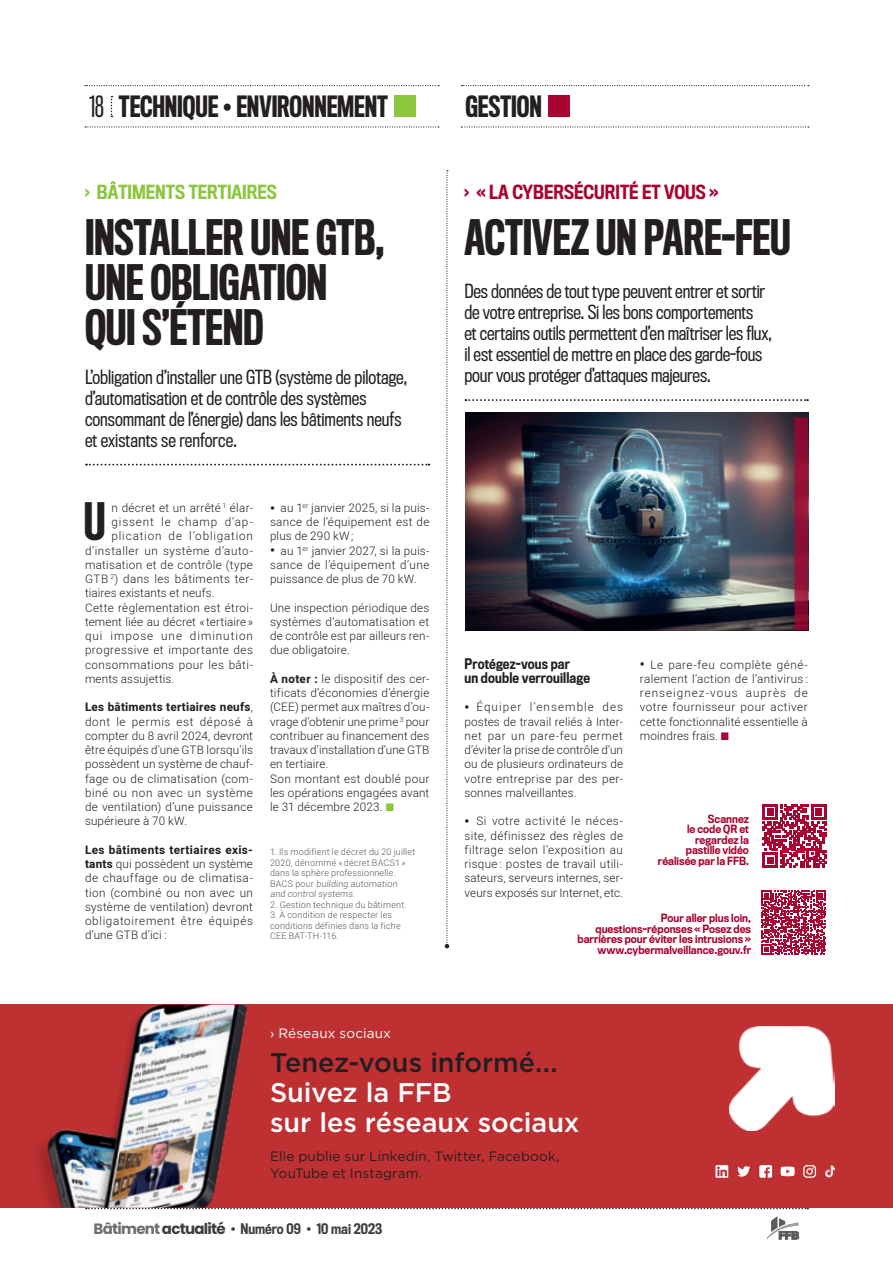
<style>
.page{position:relative;width:893px;height:1263px;background:#fff}
.page>*{position:absolute;margin:0;border:0;box-sizing:border-box;transform-origin:0 0}
.TEXTE_lettrine__arti{font:500 47.4px "Titling Gothic FB Comp";color:#231f20}
.TITRE_2__article{font:500 45px/45px "Titling Gothic FB Comp";letter-spacing:-.005em;color:#231f20}
.EXERGUE_1__article{font:500 27px/30px "Gotham";letter-spacing:-.005em;color:#fff}
.TITRE_gauche__header{font:500 27px "Titling Gothic FB Comp";letter-spacing:-.005em;color:#231f20}
.CHAPO__article{font:18px/21px "Titling Gothic FB Cond";letter-spacing:-.005em;color:#231f20}
.SURTITRE__article{font:500 18px "Titling Gothic FB Cond";color:#a80331}
.SURTITRE__article-2{font:500 18px "Titling Gothic FB Cond";color:#8bc63e}
.EXERGUE_1__article-2{font:13.5px/16.5px "Gotham";letter-spacing:.01em;color:#231f20}
.t1{font:500 13.5px "Titling Gothic FB Cond";color:#3e3e3f}
.INTERTITRE_3__articl{font:500 13.5px/14.2px "Titling Gothic FB Cond";letter-spacing:.015em;color:#231f20}
.EXERGUE_1__article-3{font:13.5px "Gotham";letter-spacing:.005em;color:#fff}
.TEXTE__article{font:300 11.7px/14.2px "Heebo";letter-spacing:.015em;color:#231f20;text-align:justify}
.TEXTE_lettrine__arti-2{font:300 11.7px "Heebo";letter-spacing:.035em;color:#231f20}
.TEXTE_lettrine__arti-3{font:300 11.7px "Heebo";letter-spacing:.01em;color:#231f20}
.TEXTE_lettrine__arti-4{font:300 11.7px "Heebo";letter-spacing:.07em;color:#231f20}
.TEXTE_lettrine__arti-5{font:300 11.7px "Heebo";letter-spacing:.075em;color:#231f20}
.DESCRIPTION__rappel{font:500 10.5px/10.5px "Titling Gothic FB Narrow";color:#a80331;text-align:right;scale:.95 1}
.NOTES__articles{font:300 9px/10.5px "Heebo";letter-spacing:.02em;color:#57585a}
.s1{font-weight:400}
.s2{font-weight:700}
.s3{font-weight:700;font-size:13.5px}
.s4{color:#231f20}
.s5{font-family:"Poppins";font-weight:700;font-size:15px;color:#6c6d70}
.s6{font-family:"Poppins";font-weight:700;font-size:15px}
.s7{font-family:"Poppins";font-weight:400;font-size:15px}
</style>
<div class="page">
<svg style="left:86px;top:1208px;width:722px;height:1px"></svg>
<svg style="left:767px;top:1216px;width:32px;height:23px"></svg>
<svg style="left:465px;top:399px;width:343px;height:2px"></svg>
<svg style="left:761px;top:890px;width:65px;height:65px"></svg>
<svg style="left:762px;top:804px;width:64px;height:64px"></svg>
<img style="left:466px;top:412px;width:342px;height:218px">
<svg style="left:794px;top:417px;width:14px;height:213px;background:#8b1236"></svg>
<svg style="left:461px;top:126px;width:348px;height:2px"></svg>
<svg style="left:461px;top:85px;width:348px;height:1px"></svg>
<div style="left:549px;top:96px;width:21px;height:21px;background:#a80331"></div>
<svg style="left:85px;top:126px;width:354px;height:2px"></svg>
<svg style="left:85px;top:85px;width:354px;height:1px"></svg>
<svg style="left:111px;top:96px;width:1px;height:21px"></svg>
<div style="left:395px;top:96px;width:21px;height:21px;background:#8bc63e"></div>
<svg style="left:445px;top:170px;width:4px;height:778px"></svg>
<svg style="left:86px;top:464px;width:343px;height:1px"></svg>
<div style="left:0;top:1005px;width:893px;height:203px;background:#bf3032"></div>
<img style="left:38px;top:1005px;width:209px;height:203px">
<img style="left:729px;top:1027px;width:106px;height:103px">
<svg style="left:715px;top:1165px;width:13px;height:12px"></svg>
<svg style="left:737px;top:1166px;width:13px;height:10px"></svg>
<svg style="left:781px;top:1166px;width:14px;height:10px"></svg>
<svg style="left:803px;top:1165px;width:13px;height:12px"></svg>
<svg style="left:759px;top:1165px;width:13px;height:12px"></svg>
<svg style="left:825px;top:1165px;width:10px;height:12px"></svg>
<p class="TITRE_gauche__header" style="left:89px;top:91px;width:300px"><span class="s1">18</span> TECHNIQUE • ENVIRONNEMENT</p>
<p class="SURTITRE__article-2" style="left:85px;top:181px;width:193px">› BÂTIMENTS TERTIAIRES</p>
<p class="TITRE_2__article" style="left:85px;top:217px;width:301px">INSTALLER UNE GTB,<br>UNE OBLIGATION<br>QUI S’ÉTEND</p>
<p class="CHAPO__article" style="left:85px;top:367px;width:324px">L’obligation d’installer une GTB (système de pilotage, d’automatisation et de contrôle des systèmes consommant de l’énergie) dans les bâtiments neufs et existants se renforce.</p>
<p class="TEXTE_lettrine__arti" style="left:84px;top:495px;width:23px">U</p>
<p class="TEXTE_lettrine__arti-2" style="left:112px;top:500px;width:143px">n décret et un arrêté <sup>1</sup> élar-</p>
<p class="TEXTE_lettrine__arti-5" style="left:112px;top:514px;width:143px">gissent le champ d’ap-</p>
<p class="TEXTE_lettrine__arti-4" style="left:112px;top:528px;width:143px">plication de l’obligation</p>
<p class="TEXTE_lettrine__arti-2" style="left:85px;top:542px;width:169px">d’installer un système d’auto-</p>
<p class="TEXTE_lettrine__arti-2" style="left:85px;top:557px;width:169px">matisation et de contrôle (type</p>
<p class="TEXTE_lettrine__arti-2" style="left:85px;top:571px;width:169px">GTB <sup>2</sup>) dans les bâtiments ter-</p>
<p class="TEXTE_lettrine__arti-3" style="left:85px;top:585px;width:131px">tiaires existants et neufs.</p>
<p class="TEXTE__article" style="left:85px;top:600px;width:169px">Cette règlementation est étroi&shy;tement liée au décret « tertiaire» qui impose une diminution progressive et importante des consommations pour les bâti&shy;ments assujettis.</p>
<p class="TEXTE__article" style="left:85px;top:700px;width:169px"><span class="s2">Les bâtiments tertiaires neufs</span>, dont le permis est déposé à compter du 8 avril 2024, devront être équipés d’une GTB lorsqu’ils possèdent un système de chauf&shy;fage ou de climatisation (com&shy;biné ou non avec un système de ventilation) d’une puissance supérieure à 70 kW.</p>
<p class="TEXTE__article" style="left:85px;top:842px;width:169px"><span class="s2">Les bâtiments tertiaires exis&shy;tants</span> qui possèdent un système de chauffage ou de climatisa&shy;tion (combiné ou non avec un système de ventilation) devront obligatoirement être équipés d’une GTB d’ici :</p>
<p class="TEXTE__article" style="left:270px;top:500px;width:161px"><span class="s3">•</span> au 1<sup>er</sup> janvier 2025, si la puis&shy;sance de l’équipement est de plus de 290 kW;</p>
<p class="TEXTE__article" style="left:270px;top:543px;width:161px"><span class="s3">•</span> au 1<sup>er</sup> janvier 2027, si la puis&shy;sance de l’équipement d’une puissance de plus de 70 kW.</p>
<p class="TEXTE__article" style="left:270px;top:600px;width:161px">Une inspection périodique des systèmes d’automatisation et de contrôle est par ailleurs ren&shy;due obligatoire.</p>
<p class="TEXTE__article" style="left:270px;top:671px;width:161px"><span class="s2">À noter :</span> le dispositif des cer&shy;tificats d’économies d’énergie (CEE) permet aux maîtres d’ou&shy;vrage d’obtenir une prime <sup>3</sup> pour contribuer au financement des travaux d’installation d’une GTB en tertiaire.</p>
<p class="TEXTE__article" style="left:270px;top:771px;width:161px">Son montant est doublé pour les opérations engagées avant le 31 décembre 2023.</p>
<p class="NOTES__articles" style="left:270px;top:847px;width:147px">1. Ils modifient le décret du 20 juillet<br>2020, dénommé «décret BACS1» dans la sphère professionnelle.<br>BAC S p o u r building automation and control systems.</p>
<p class="NOTES__articles" style="left:270px;top:899px;width:138px">2. Gestion technique du bâtiment.</p>
<p class="NOTES__articles" style="left:270px;top:910px;width:132px">3. À condition de respecter les conditions définies dans la fiche<br>CEE BAT-TH-116.</p>
<p class="TITRE_gauche__header" style="left:466px;top:91px;width:78px">GESTION</p>
<p class="SURTITRE__article" style="left:465px;top:181px;width:256px">› « LA CYBERSÉCURITÉ ET VOUS »</p>
<p class="TITRE_2__article" style="left:465px;top:217px;width:328px">ACTIVEZ UN PARE-FEU</p>
<p class="CHAPO__article" style="left:465px;top:281px;width:309px">Des données de tout type peuvent entrer et sortir de votre entreprise. Si les bons comportements<br>et certains outils permettent d’en maîtriser les flux, il est essentiel de mettre en place des garde-fous pour vous protéger d’attaques majeures.</p>
<p class="INTERTITRE_3__articl" style="left:465px;top:657px;width:127px">Protégez-vous par<br>un double verrouillage</p>
<p class="TEXTE__article" style="left:465px;top:700px;width:160px"><span class="s3">•</span> Équiper l’ensemble des postes de travail reliés à Inter&shy;net par un pare-feu permet d’éviter la prise de contrôle d’un ou de plusieurs ordinateurs de votre entreprise par des per&shy;sonnes malveillantes.</p>
<p class="TEXTE__article" style="left:465px;top:814px;width:160px"><span class="s3">•</span> Si votre activité le néces&shy;site, définissez des règles de filtrage selon l’exposition au risque : postes de travail utili&shy;sateurs, serveurs internes, ser&shy;veurs exposés sur Internet, etc.</p>
<p class="TEXTE__article" style="left:640px;top:657px;width:169px"><span class="s3">•</span> Le pare-feu complète géné&shy;ralement l’action de l’antivirus : renseignez-vous auprès de votre fournisseur pour activer cette fonctionnalité essentielle à moindres frais.</p>
<p class="DESCRIPTION__rappel" style="left:708px;top:813px;width:45px">Scannez</p>
<p class="DESCRIPTION__rappel" style="left:658px;top:824px;width:97px">le code QR et regardez la pastille vidéo réalisée par la FFB.</p>
<p class="DESCRIPTION__rappel" style="left:661px;top:913px;width:96px">Pour aller plus loin,</p>
<p class="DESCRIPTION__rappel" style="left:578px;top:923px;width:184px">questions-réponses « Posez des barrières pour éviter les intrusions » www.cybermalveillance.gouv.fr</p>
<p class="EXERGUE_1__article-3" style="left:270px;top:1024px;width:122px">› Réseaux sociaux</p>
<p class="EXERGUE_1__article" style="left:270px;top:1047px;width:311px"><span class="s4">Tenez-vous informé...<br></span>Suivez la FFB<br>sur les réseaux sociaux</p>
<p class="EXERGUE_1__article-2" style="left:270px;top:1148px;width:291px">Elle publie sur Linkedin, Twitter, Facebook,<br>YouTube et Instagram.</p>
<p class="t1" style="left:94px;top:1220px;width:290px"><span class="s5">Bâtiment</span> <span class="s6">actualité</span> <span class="s7">•</span> Numéro 09 <span class="s7">•</span> 10 mai 2023</p>
</div>
